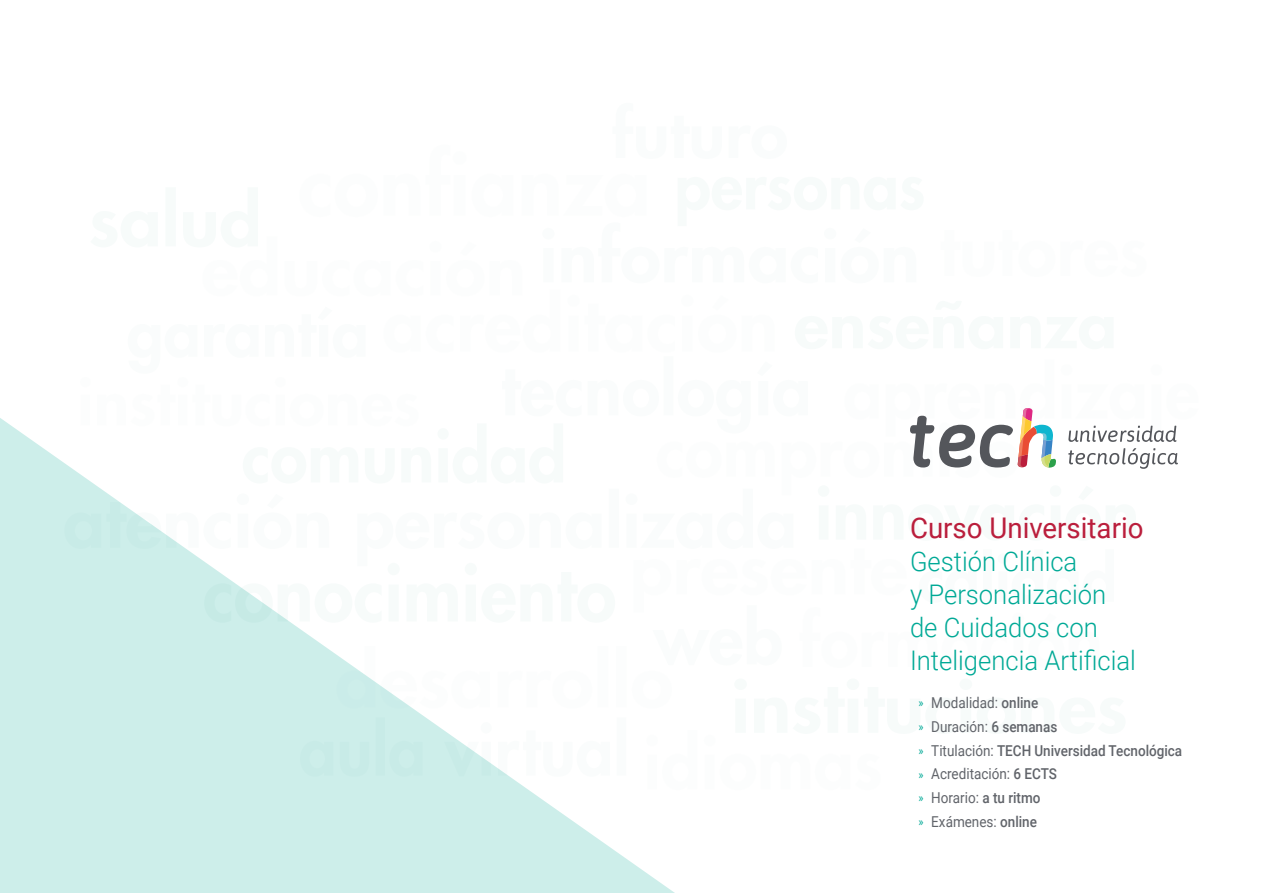
<style>
.page{position:relative;width:1263px;height:893px;background:#fff}
.page>*{position:absolute;margin:0;border:0;box-sizing:border-box;transform-origin:0 0}
.t1{font:28.5px "Roboto";color:#ba1e3c}
.t2{font:300 27px/33px "Roboto";color:#00a996;scale:.95 1}
.t3{font:15px/23.7px "Roboto";color:#61646a;scale:.9 1}
.s1{font-size:12px;color:#00a996}
.s2{font-weight:500}
</style>
<div class="page">
<svg style="left:0;top:418px;width:675px;height:475px;background:#d1efec"></svg>
<svg style="left:64px;top:408px;width:1114px;height:382px"></svg>
<h1 class="t1" style="left:910px;top:508px;width:235px">Curso Universitario</h1>
<h2 class="t2" style="left:910px;top:544px;width:239px">Gestión Clínica<br>y Personalización de Cuidados con<br>Inteligencia Artificial</h2>
<p class="t3" style="left:918px;top:690px;width:295px"><span class="s1">»</span> Modalidad: <span class="s2">online<br></span><span class="s1">»</span> Duración: <span class="s2">6 semanas<br></span><span class="s1">»</span> Titulación: <span class="s2">TECH Universidad Tecnológica </span><span class="s1">»</span> Acreditación: <span class="s2">6 ECTS<br></span><span class="s1">»</span> Horario: <span class="s2">a tu ritmo<br></span><span class="s1">»</span> Exámenes: <span class="s2">online</span></p>
</div>
